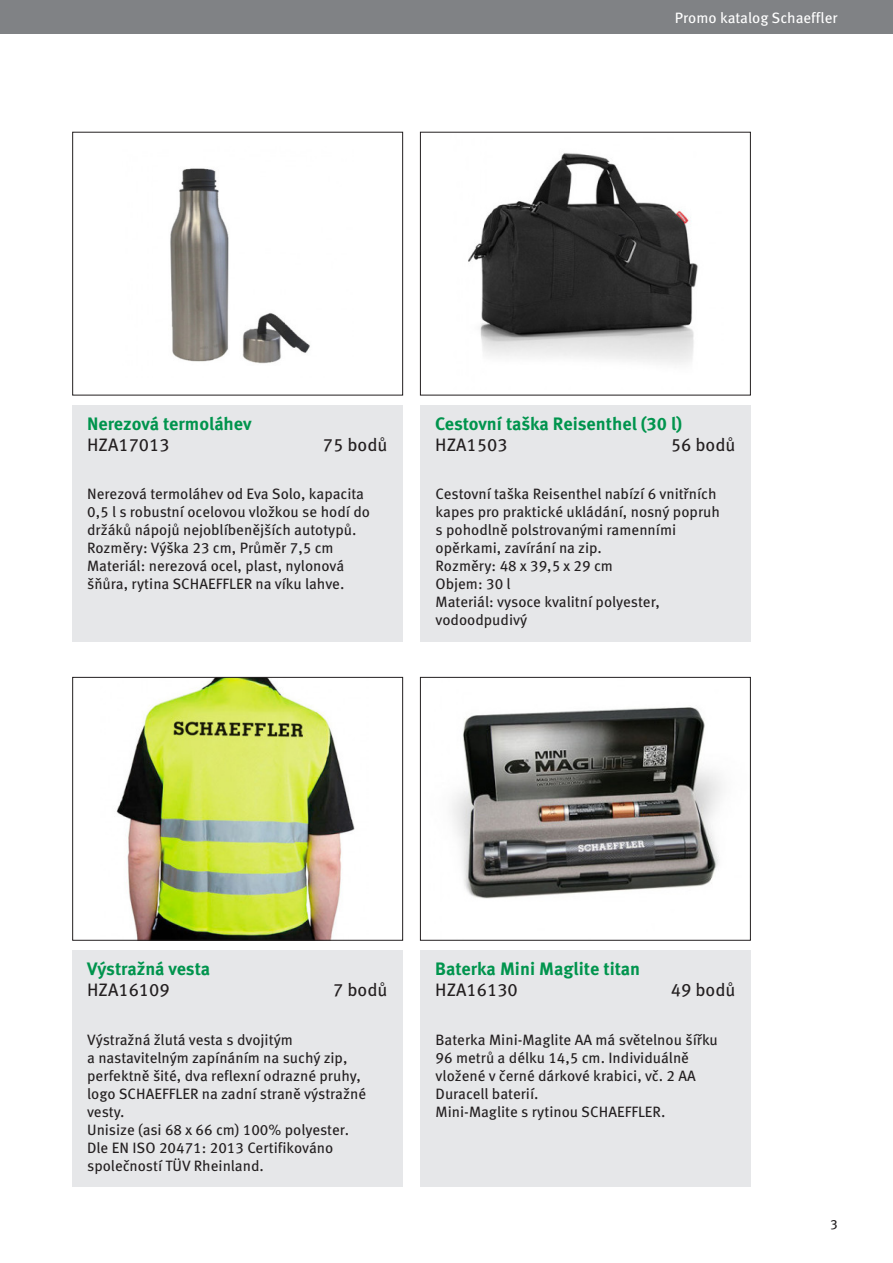
<style>
.page{position:relative;width:893px;height:1263px;background:#fff}
.page>*{position:absolute;margin:0;border:0;box-sizing:border-box;transform-origin:0 0}
.t1{font:700 18px "Meta Pro";letter-spacing:-.005em;color:#00944d}
.t2{font:18px "Meta Pro";color:#231f20}
.t3{font:15px/18px "Meta Pro";color:#231f20}
.t4{font:15px "Meta Pro";color:#fff}
.t5{font:13.5px "Meta Pro";color:#231f20}
</style>
<div class="page">
<div style="left:0;top:0;width:893px;height:34px;background:#808285"></div>
<img style="left:468px;top:153px;width:230px;height:211px">
<div style="left:420px;top:132px;width:331px;height:263px;border:1px solid #231f20"></div>
<img style="left:452px;top:707px;width:270px;height:192px">
<div style="left:420px;top:677px;width:331px;height:264px;border:1px solid #231f20"></div>
<div style="left:420px;top:405px;width:331px;height:237px;background:#e6e7e9"></div>
<div style="left:420px;top:950px;width:331px;height:237px;background:#e6e7e9"></div>
<img style="left:170px;top:168px;width:140px;height:196px">
<div style="left:72px;top:132px;width:331px;height:263px;border:1px solid #231f20"></div>
<img style="left:116px;top:679px;width:239px;height:260px">
<div style="left:72px;top:677px;width:331px;height:264px;border:1px solid #231f20"></div>
<div style="left:72px;top:405px;width:331px;height:237px;background:#e6e7e9"></div>
<div style="left:72px;top:950px;width:331px;height:237px;background:#e6e7e9"></div>
<p class="t4" style="left:675px;top:6px;width:164px">Promo katalog Schaeffler</p>
<p class="t1" style="left:87px;top:409px;width:166px">Nerezová termoláhev</p>
<p class="t2" style="left:87px;top:431px;width:84px">HZA17013</p>
<p class="t2" style="left:323px;top:431px;width:66px">75 bodů</p>
<p class="t3" style="left:87px;top:484px;width:284px">Nerezová termoláhev od Eva Solo, kapacita 0,5 l s robustní ocelovou vložkou se hodí do držáků nápojů nejoblíbenějších autotypů.<br>Rozměry: Výška 23 cm, Průměr 7,5 cm Materiál: nerezová ocel, plast, nylonová šňůra, rytina SCHAEFFLER na víku lahve.</p>
<p class="t1" style="left:435px;top:409px;width:248px">Cestovní taška Reisenthel (30 l)</p>
<p class="t2" style="left:435px;top:431px;width:74px">HZA1503</p>
<p class="t2" style="left:671px;top:431px;width:66px">56 bodů</p>
<p class="t3" style="left:436px;top:484px;width:286px">Cestovní taška Reisenthel nabízí 6 vnitřních kapes pro praktické ukládání, nosný popruh s pohodlně polstrovanými ramenními opěrkami, zavírání na zip.<br>Rozměry: 48 x 39,5 x 29 cm<br>Objem: 30 l<br>Materiál: vysoce kvalitní polyester, vodoodpudivý</p>
<p class="t1" style="left:87px;top:954px;width:125px">Výstražná vesta</p>
<p class="t2" style="left:87px;top:976px;width:84px">HZA16109</p>
<p class="t2" style="left:333px;top:976px;width:56px">7 bodů</p>
<p class="t3" style="left:87px;top:1029px;width:280px">Výstražná žlutá vesta s dvojitým<br>a nastavitelným zapínáním na suchý zip, perfektně šité, dva reflexní odrazné pruhy, logo SCHAEFFLER na zadní straně výstražné vesty.<br>Unisize (asi 68 x 66 cm) 100% polyester.<br>Dle EN ISO 20471: 2013 Certifikováno společností TÜV Rheinland.</p>
<p class="t1" style="left:435px;top:954px;width:206px">Baterka Mini Maglite titan</p>
<p class="t2" style="left:435px;top:976px;width:84px">HZA16130</p>
<p class="t2" style="left:671px;top:976px;width:66px">49 bodů</p>
<p class="t3" style="left:436px;top:1029px;width:284px">Baterka Mini-Maglite AA má světelnou šířku 96 metrů a délku 14,5 cm. Individuálně vložené v černé dárkové krabici, vč. 2 AA Duracell baterií.<br>Mini-Maglite s rytinou SCHAEFFLER.</p>
<p class="t5" style="left:830px;top:1213px;width:9px">3</p>
</div>
